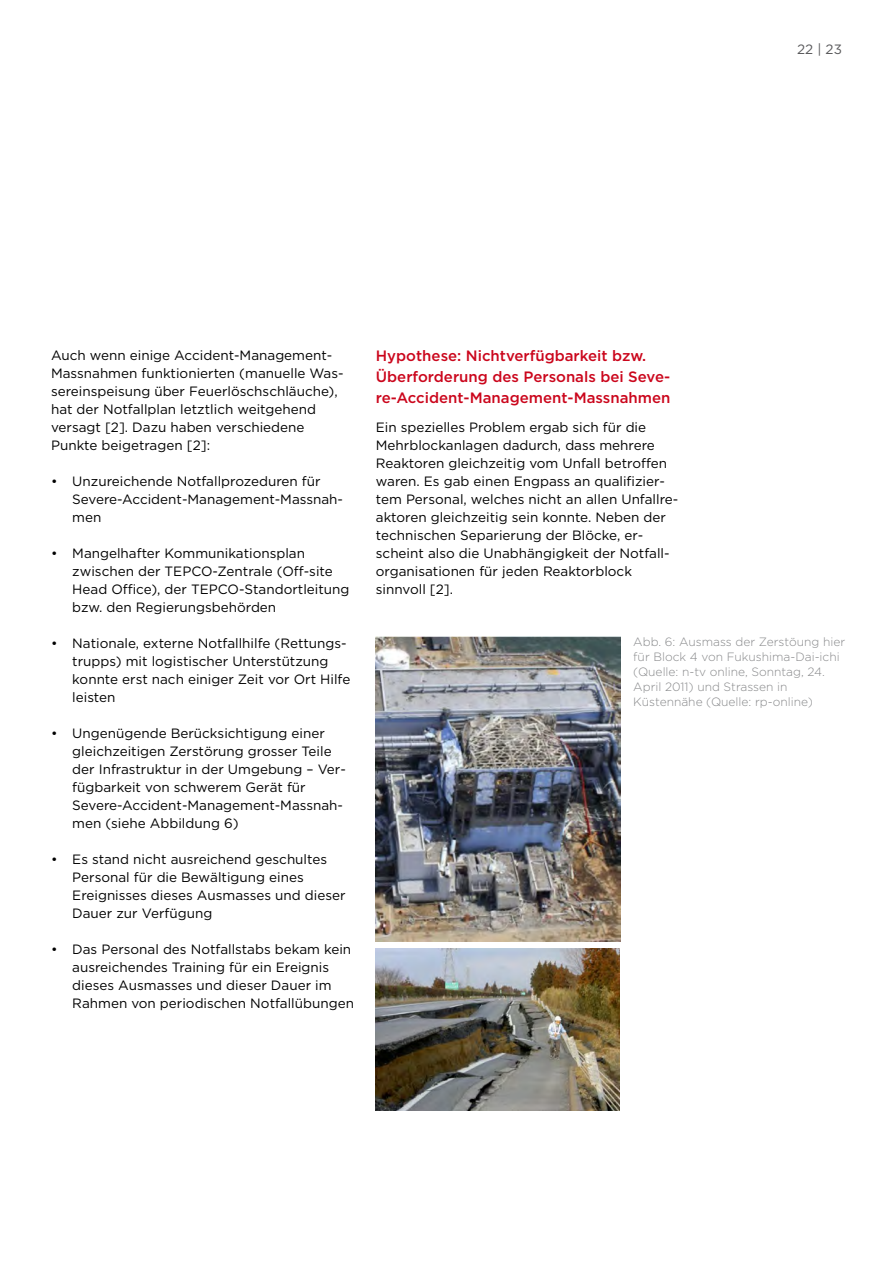
<style>
.page{position:relative;width:893px;height:1263px;background:#fff}
.page>*{position:absolute;margin:0;border:0;box-sizing:border-box;transform-origin:0 0}
.t1{font:500 15px/21px "Gotham HTF";color:#cb061c}
.t2{font:13.5px/18px "Gotham HTF";color:#000}
.t3{font:13.5px "Gotham HTF";color:#58585a}
.t4{font:300 12px/15px "Gotham HTF";color:#87888a}
</style>
<div class="page">
<img style="left:376px;top:637px;width:244px;height:304px">
<img style="left:376px;top:949px;width:244px;height:161px">
<p class="t3" style="left:797px;top:41px;width:46px">22 | 23</p>
<p class="t2" style="left:51px;top:346px;width:294px">Auch wenn einige Accident-Management-Massnahmen funktionierten (manuelle Was&shy;sereinspeisung über Feuerlöschschläuche), hat der Notfallplan letztlich weitgehend versagt [2]. Dazu haben verschiedene Punkte beigetragen [2]:</p>
<p class="t2" style="left:72px;top:472px;width:272px;text-indent:-21px">• Unzureichende Notfallprozeduren für<br>Severe-Accident-Management-Massnah&shy;men</p>
<p class="t2" style="left:72px;top:544px;width:279px;text-indent:-21px">• Mangelhafter Kommunikationsplan zwischen der TEPCO-Zentrale (Off-site Head Office), der TEPCO-Standortleitung bzw. den Regierungsbehörden</p>
<p class="t2" style="left:72px;top:634px;width:280px;text-indent:-21px">• Nationale, externe Notfallhilfe (Rettungs&shy;trupps) mit logistischer Unterstützung konnte erst nach einiger Zeit vor Ort Hilfe leisten</p>
<p class="t2" style="left:72px;top:724px;width:275px;text-indent:-21px">• Ungenügende Berücksichtigung einer gleichzeitigen Zerstörung grosser Teile der Infrastruktur in der Umgebung – Ver&shy;fügbarkeit von schwerem Gerät für Severe-Accident-Management-Massnah&shy;men (siehe Abbildung 6)</p>
<p class="t2" style="left:72px;top:850px;width:275px;text-indent:-21px">• Es stand nicht ausreichend geschultes Personal für die Bewältigung eines Ereignisses dieses Ausmasses und dieser Dauer zur Verfügung</p>
<p class="t2" style="left:72px;top:940px;width:283px;text-indent:-21px">• Das Personal des Notfallstabs bekam kein ausreichendes Training für ein Ereignis dieses Ausmasses und dieser Dauer im Rahmen von periodischen Notfallübungen</p>
<p class="t1" style="left:376px;top:345px;width:296px">Hypothese: Nichtverfügbarkeit bzw.<br>Überforderung des Personals bei Seve&shy;re-Accident-Management-Massnahmen</p>
<p class="t2" style="left:376px;top:418px;width:304px">Ein spezielles Problem ergab sich für die Mehrblockanlagen dadurch, dass mehrere Reaktoren gleichzeitig vom Unfall betroffen waren. Es gab einen Engpass an qualifizier&shy;tem Personal, welches nicht an allen Unfallre&shy;aktoren gleichzeitig sein konnte. Neben der technischen Separierung der Blöcke, er&shy;scheint also die Unabhängigkeit der Notfall&shy;organisationen für jeden Reaktorblock sinnvoll [2].</p>
<p class="t4" style="left:633px;top:634px;width:213px">Abb. 6: Ausmass der Zerstöung hier für Block 4 von Fukushima-Dai-ichi (Quelle: n-tv online, Sonntag, 24.<br>April 2011) und Strassen in Küstennähe (Quelle: rp-online)</p>
</div>
